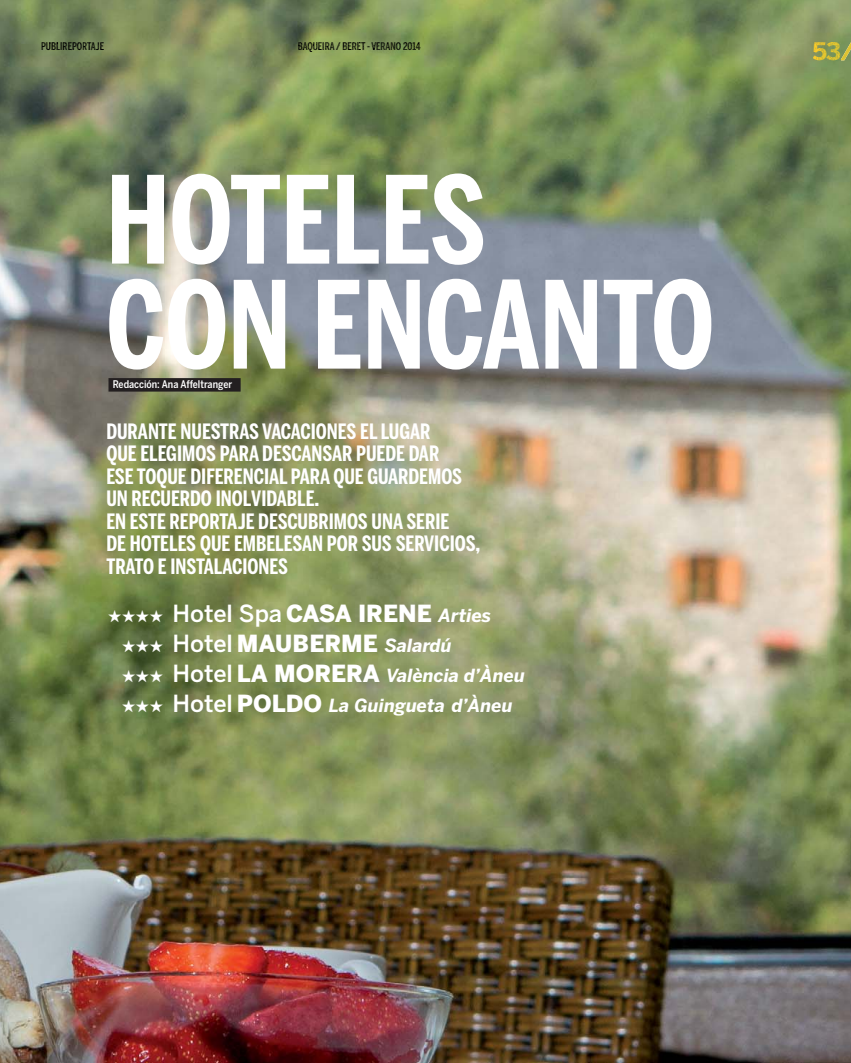
<style>
.page{position:relative;width:851px;height:1063px;background:#fff}
.page>*{position:absolute;margin:0;border:0;box-sizing:border-box;transform-origin:0 0}
.t1{font:700 120px/105px "Benton Sans Comp";color:#fff}
.t2{font:700 24px "Benton Sans";color:#f9cb29}
.t3{font:900 23.4px "Benton Sans";color:#fff}
.t4{font:700 21px/22.5px "Benton Sans Comp";color:#fff}
.t5{font:italic 700 18px "Benton Sans";color:#fff}
.t6{font:500 10.5px "Benton Sans Comp";color:#000}
.t7{font:500 10.5px "Benton Sans Cond";color:#fff}
.s1{color:#f8cc27}
.s2{font-weight:500}
.s3{font-weight:700;font-style:italic;font-size:18px}
.s4{font-weight:500;font-style:normal;font-size:23.4px}
.s5{font-weight:900;font-style:normal;font-size:23.4px}
</style>
<div class="page">
<img style="left:0;top:0;width:850px;height:1063px">
<div style="left:108px;top:378px;width:132px;height:14px;background:#231f20"></div>
<img style="left:42px;top:42px;width:62px;height:8px">
<img style="left:298px;top:42px;width:122px;height:10px">
<img style="left:840px;top:40px;width:10px;height:20px">
<img style="left:812px;top:42px;width:28px;height:19px">
<p class="t6" style="left:41px;top:43px;width:64px">PUBLIREPORTAJE</p>
<p class="t6" style="left:298px;top:43px;width:124px">BAQUEIRA / BERET - VERANO 2014</p>
<p class="t2" style="left:812px;top:43px;width:30px">5<span class="s1">3</span></p>
<h1 class="t1" style="left:106px;top:179px;width:609px">HOTELES<br>CON ENCANTO</h1>
<p class="t7" style="left:113px;top:380px;width:121px">Redacción: Ana Affeltranger</p>
<p class="t4" style="left:106px;top:422px;width:375px">DURANTE NUESTRAS VACACIONES EL LUGAR<br>QUE ELEGIMOS PARA DESCANSAR PUEDE DAR<br>ESE TOQUE DIFERENCIAL PARA QUE GUARDEMOS UN RECUERDO INOLVIDABLE.<br>EN ESTE REPORTAJE DESCUBRIMOS UNA SERIE<br>DE HOTELES QUE EMBELESAN POR SUS SERVICIOS, TRATO E INSTALACIONES</p>
<p class="t3" style="left:108px;top:605px;width:385px">★★★★ <span class="s2">Hotel Spa</span> CASA IRENE <span class="s3">Arties</span></p>
<p class="t3" style="left:122px;top:635px;width:331px">★★★ <span class="s2">Hotel</span> MAUBERME <span class="s3">Salardú</span></p>
<p class="t5" style="left:122px;top:669px;width:404px">★★★ <span class="s4">Hotel</span> <span class="s5">LA MORERA</span> València d’Àneu</p>
<p class="t5" style="left:122px;top:699px;width:392px">★★★ <span class="s4">Hotel</span> <span class="s5">POLDO</span> La Guingueta d’Àneu</p>
</div>
